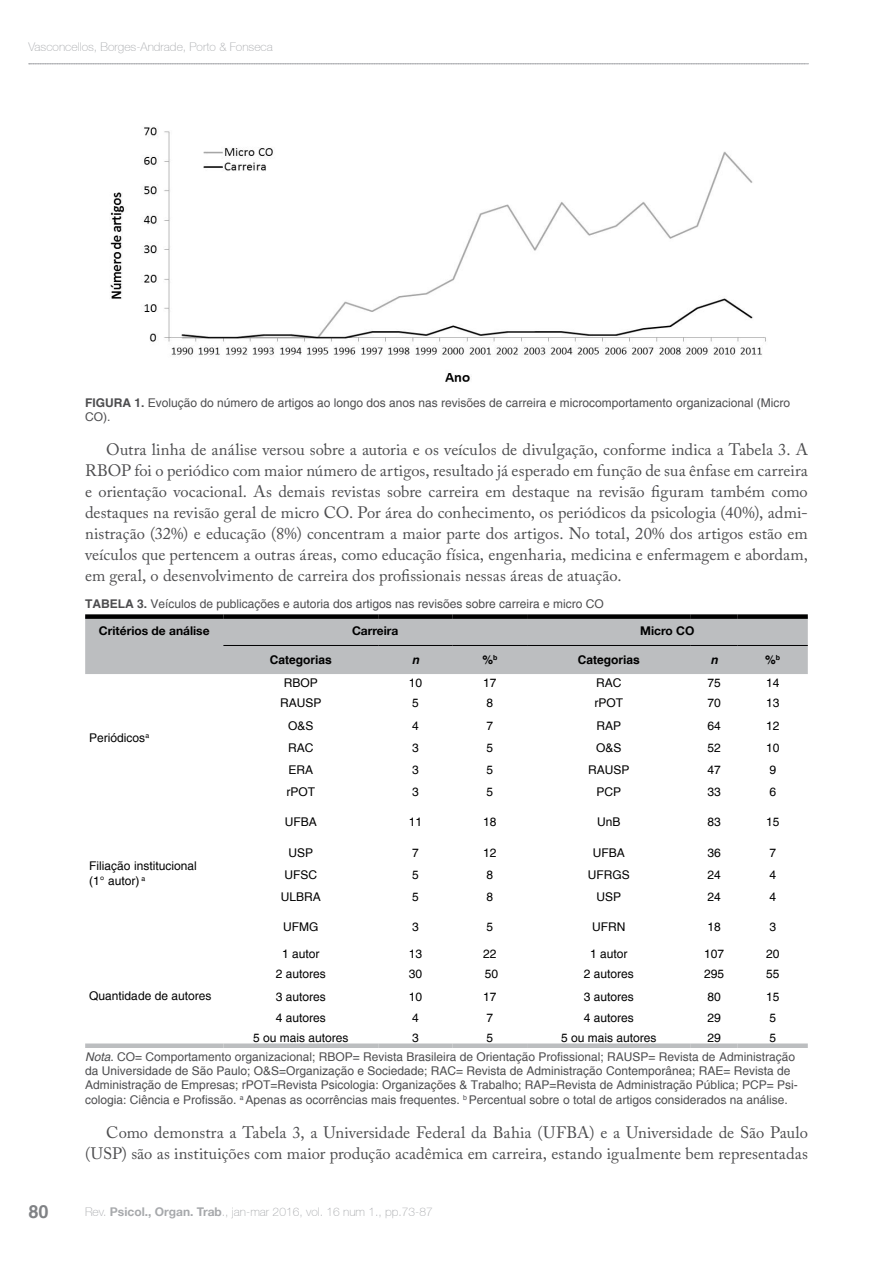
<style>
.page{position:relative;width:893px;height:1263px;background:#fff}
.page>*{position:absolute;margin:0;border:0;box-sizing:border-box;transform-origin:0 0}
.t1{font:700 18px "Helvetica";color:#808285}
.t2{font:16.5px/21px "Adobe Caslon Pro";color:#4d4d4f;text-align:justify}
.t3{font:12px/14.4px "Helvetica";color:#4d4d4f}
.t4{font:12px/14.4px "Helvetica";color:#000}
.t5{font:100 12px "Helvetica 35";color:#a7a9ac}
.t6{font:700 12px "Helvetica 75";color:#000}
.t7{font:700 12px "Helvetica";color:#000}
.t8{font:italic 700 12px "Helvetica";color:#000}
.s1{font-weight:700}
.s2{color:#000}
.s3{font-style:italic}
.s4{font-family:"Helvetica 75";font-weight:700}
</style>
<div class="page">
<svg style="left:29px;top:63px;width:779px;height:1px"></svg>
<img style="left:110px;top:127px;width:656px;height:255px">
<div style="left:85px;top:619px;width:723px;height:55px;background:#bcbec0"></div>
<div style="left:85px;top:614px;width:138px;height:5px;background:#000"></div>
<div style="left:223px;top:614px;width:155px;height:5px;background:#000"></div>
<div style="left:378px;top:614px;width:75px;height:5px;background:#000"></div>
<div style="left:453px;top:614px;width:74px;height:5px;background:#000"></div>
<div style="left:527px;top:614px;width:164px;height:5px;background:#000"></div>
<div style="left:691px;top:614px;width:47px;height:5px;background:#000"></div>
<div style="left:738px;top:614px;width:70px;height:5px;background:#000"></div>
<div style="left:223px;top:1043px;width:155px;height:5px;background:#bcbec0"></div>
<div style="left:378px;top:1043px;width:75px;height:5px;background:#bcbec0"></div>
<div style="left:453px;top:1043px;width:74px;height:5px;background:#bcbec0"></div>
<div style="left:527px;top:1043px;width:164px;height:5px;background:#bcbec0"></div>
<div style="left:691px;top:1043px;width:47px;height:5px;background:#bcbec0"></div>
<div style="left:738px;top:1043px;width:70px;height:5px;background:#bcbec0"></div>
<div style="left:85px;top:1043px;width:138px;height:5px;background:#bcbec0"></div>
<hr style="left:223px;top:645px;width:155px;height:1px;background:#000">
<hr style="left:378px;top:645px;width:75px;height:1px;background:#000">
<hr style="left:453px;top:645px;width:74px;height:1px;background:#000">
<hr style="left:527px;top:645px;width:164px;height:1px;background:#000">
<hr style="left:691px;top:645px;width:47px;height:1px;background:#000">
<hr style="left:738px;top:645px;width:70px;height:1px;background:#000">
<p class="t5" style="left:28px;top:40px;width:246px">Vasconcellos, Borges-Andrade, Porto &amp; Fonseca</p>
<p class="t3" style="left:85px;top:396px;width:706px"><span class="s1">Figura 1.</span> Evolução do número de artigos ao longo dos anos nas revisões de carreira e microcomportamento organizacional (Micro<br>CO).</p>
<p class="t2" style="left:85px;top:439px;width:724px;text-indent:21px">Outra linha de análise versou sobre a autoria e os veículos de divulgação, conforme indica a Tabela 3. A RBOP foi o periódico com maior número de artigos, resultado já esperado em função de sua ênfase em carreira e orientação vocacional. As demais revistas sobre carreira em destaque na revisão figuram também como destaques na revisão geral de micro CO. Por área do conhecimento, os periódicos da psicologia (40%), admi&shy;nistração (32%) e educação (8%) concentram a maior parte dos artigos. No total, 20% dos artigos estão em veículos que pertencem a outras áreas, como educação física, engenharia, medicina e enfermagem e abordam, em geral, o desenvolvimento de carreira dos profissionais nessas áreas de atuação.</p>
<p class="t3" style="left:85px;top:597px;width:520px"><span class="s1">Tabela 3.</span> Veículos de publicações e autoria dos artigos nas revisões sobre carreira e micro CO</p>
<p class="t6" style="left:99px;top:624px;width:112px">Critérios de análise</p>
<p class="t6" style="left:352px;top:624px;width:48px">Carreira</p>
<p class="t6" style="left:640px;top:624px;width:56px">Micro CO</p>
<p class="t7" style="left:270px;top:652px;width:64px">Categorias</p>
<p class="t8" style="left:412px;top:653px;width:9px">n</p>
<p class="t7" style="left:482px;top:652px;width:16px">%<sup>b</sup></p>
<p class="t7" style="left:578px;top:652px;width:64px">Categorias</p>
<p class="t8" style="left:711px;top:653px;width:9px">n</p>
<p class="t7" style="left:765px;top:652px;width:16px">%<sup>b</sup></p>
<p class="t4" style="left:89px;top:731px;width:61px">Periódicos<sup>a</sup></p>
<p class="t4" style="left:89px;top:859px;width:109px">Filiação institucional (1° autor) <sup>a</sup></p>
<p class="t4" style="left:284px;top:676px;width:36px">RBOP</p>
<p class="t4" style="left:409px;top:676px;width:15px">10</p>
<p class="t4" style="left:483px;top:676px;width:15px">17</p>
<p class="t4" style="left:596px;top:676px;width:27px">RAC</p>
<p class="t4" style="left:708px;top:676px;width:15px">75</p>
<p class="t4" style="left:766px;top:676px;width:15px">14</p>
<p class="t4" style="left:280px;top:696px;width:43px">RAUSP</p>
<p class="t4" style="left:412px;top:696px;width:8px">5</p>
<p class="t4" style="left:487px;top:696px;width:8px">8</p>
<p class="t4" style="left:595px;top:696px;width:30px">rPOT</p>
<p class="t4" style="left:708px;top:696px;width:15px">70</p>
<p class="t4" style="left:766px;top:696px;width:15px">13</p>
<p class="t4" style="left:288px;top:718px;width:27px">O&amp;S</p>
<p class="t4" style="left:412px;top:718px;width:8px">4</p>
<p class="t4" style="left:487px;top:718px;width:8px">7</p>
<p class="t4" style="left:597px;top:718px;width:26px">RAP</p>
<p class="t4" style="left:708px;top:718px;width:15px">64</p>
<p class="t4" style="left:766px;top:718px;width:15px">12</p>
<p class="t4" style="left:288px;top:740px;width:27px">RAC</p>
<p class="t4" style="left:412px;top:740px;width:8px">3</p>
<p class="t4" style="left:487px;top:740px;width:8px">5</p>
<p class="t4" style="left:596px;top:740px;width:27px">O&amp;S</p>
<p class="t4" style="left:708px;top:740px;width:15px">52</p>
<p class="t4" style="left:766px;top:740px;width:15px">10</p>
<p class="t4" style="left:288px;top:763px;width:26px">ERA</p>
<p class="t4" style="left:412px;top:763px;width:8px">3</p>
<p class="t4" style="left:487px;top:763px;width:8px">5</p>
<p class="t4" style="left:588px;top:763px;width:43px">RAUSP</p>
<p class="t4" style="left:708px;top:763px;width:15px">47</p>
<p class="t4" style="left:769px;top:763px;width:8px">9</p>
<p class="t4" style="left:286px;top:784px;width:30px">rPOT</p>
<p class="t4" style="left:412px;top:784px;width:8px">3</p>
<p class="t4" style="left:487px;top:784px;width:8px">5</p>
<p class="t4" style="left:597px;top:784px;width:26px">PCP</p>
<p class="t4" style="left:708px;top:784px;width:15px">33</p>
<p class="t4" style="left:769px;top:784px;width:8px">6</p>
<p class="t4" style="left:285px;top:815px;width:34px">UFBA</p>
<p class="t4" style="left:409px;top:815px;width:15px">11</p>
<p class="t4" style="left:483px;top:815px;width:15px">18</p>
<p class="t4" style="left:597px;top:815px;width:25px">UnB</p>
<p class="t4" style="left:708px;top:815px;width:15px">83</p>
<p class="t4" style="left:766px;top:815px;width:15px">15</p>
<p class="t4" style="left:288px;top:846px;width:26px">USP</p>
<p class="t4" style="left:412px;top:846px;width:8px">7</p>
<p class="t4" style="left:483px;top:846px;width:15px">12</p>
<p class="t4" style="left:593px;top:846px;width:34px">UFBA</p>
<p class="t4" style="left:708px;top:846px;width:15px">36</p>
<p class="t4" style="left:769px;top:846px;width:8px">7</p>
<p class="t4" style="left:284px;top:867px;width:34px">UFSC</p>
<p class="t4" style="left:412px;top:867px;width:8px">5</p>
<p class="t4" style="left:486px;top:867px;width:8px">8</p>
<p class="t4" style="left:588px;top:867px;width:43px">UFRGS</p>
<p class="t4" style="left:707px;top:867px;width:15px">24</p>
<p class="t4" style="left:769px;top:867px;width:8px">4</p>
<p class="t4" style="left:281px;top:889px;width:42px">ULBRA</p>
<p class="t4" style="left:412px;top:889px;width:8px">5</p>
<p class="t4" style="left:486px;top:889px;width:8px">8</p>
<p class="t4" style="left:597px;top:889px;width:26px">USP</p>
<p class="t4" style="left:707px;top:889px;width:15px">24</p>
<p class="t4" style="left:769px;top:889px;width:8px">4</p>
<p class="t4" style="left:283px;top:919px;width:37px">UFMG</p>
<p class="t4" style="left:412px;top:919px;width:8px">3</p>
<p class="t4" style="left:486px;top:919px;width:8px">5</p>
<p class="t4" style="left:592px;top:919px;width:35px">UFRN</p>
<p class="t4" style="left:707px;top:919px;width:15px">18</p>
<p class="t4" style="left:769px;top:919px;width:8px">3</p>
<p class="t4" style="left:282px;top:947px;width:39px">1 autor</p>
<p class="t4" style="left:409px;top:947px;width:15px">13</p>
<p class="t4" style="left:483px;top:947px;width:15px">22</p>
<p class="t4" style="left:590px;top:947px;width:39px">1 autor</p>
<p class="t4" style="left:704px;top:947px;width:22px">107</p>
<p class="t4" style="left:766px;top:947px;width:15px">20</p>
<p class="t4" style="left:276px;top:967px;width:52px">2 autores</p>
<p class="t4" style="left:409px;top:967px;width:15px">30</p>
<p class="t4" style="left:485px;top:967px;width:15px">50</p>
<p class="t4" style="left:584px;top:967px;width:52px">2 autores</p>
<p class="t4" style="left:704px;top:967px;width:22px">295</p>
<p class="t4" style="left:766px;top:967px;width:15px">55</p>
<p class="t4" style="left:276px;top:989px;width:52px">3 autores</p>
<p class="t4" style="left:409px;top:989px;width:15px">10</p>
<p class="t4" style="left:483px;top:989px;width:15px">17</p>
<p class="t4" style="left:584px;top:989px;width:52px">3 autores</p>
<p class="t4" style="left:707px;top:989px;width:15px">80</p>
<p class="t4" style="left:766px;top:989px;width:15px">15</p>
<p class="t4" style="left:276px;top:1011px;width:52px">4 autores</p>
<p class="t4" style="left:412px;top:1011px;width:8px">4</p>
<p class="t4" style="left:486px;top:1011px;width:8px">7</p>
<p class="t4" style="left:584px;top:1011px;width:52px">4 autores</p>
<p class="t4" style="left:708px;top:1011px;width:15px">29</p>
<p class="t4" style="left:769px;top:1011px;width:8px">5</p>
<p class="t4" style="left:253px;top:1030px;width:97px">5 ou mais autores</p>
<p class="t4" style="left:412px;top:1030px;width:8px">3</p>
<p class="t4" style="left:486px;top:1030px;width:8px">5</p>
<p class="t4" style="left:561px;top:1030px;width:97px">5 ou mais autores</p>
<p class="t4" style="left:708px;top:1030px;width:15px">29</p>
<p class="t4" style="left:89px;top:988px;width:124px">Quantidade de autores</p>
<p class="t3" style="left:85px;top:1028px;width:711px;line-height:19px;text-indent:684px"><span class="s2">5<br></span><span class="s3">Nota</span>. CO= Comportamento organizacional; RBOP= Revista Brasileira de Orientação Profissional; RAUSP= Revista de Administração</p>
<p class="t3" style="left:85px;top:1064px;width:714px">da Universidade de São Paulo; O&amp;S=Organização e Sociedade; RAC= Revista de Administração Contemporânea; RAE= Revista de<br>Administração de Empresas; rPOT=Revista Psicologia: Organizações &amp; Trabalho; RAP=Revista de Administração Pública; PCP= Psi&shy;cologia: Ciência e Profissão. <sup>a</sup> Apenas as ocorrências mais frequentes. <sup>b</sup> Percentual sobre o total de artigos considerados na análise.</p>
<p class="t2" style="left:85px;top:1121px;width:724px;text-align:right">Como demonstra a Tabela 3, a Universidade Federal da Bahia (UFBA) e a Universidade de São Paulo (USP) são as instituições com maior produção acadêmica em carreira, estando igualmente bem representadas</p>
<p class="t1" style="left:28px;top:1201px;width:22px">80</p>
<p class="t5" style="left:85px;top:1205px;width:349px">Rev. <span class="s4">Psicol., Organ. Trab</span>., jan-mar 2016, vol. 16 num 1., pp.73-87</p>
</div>
